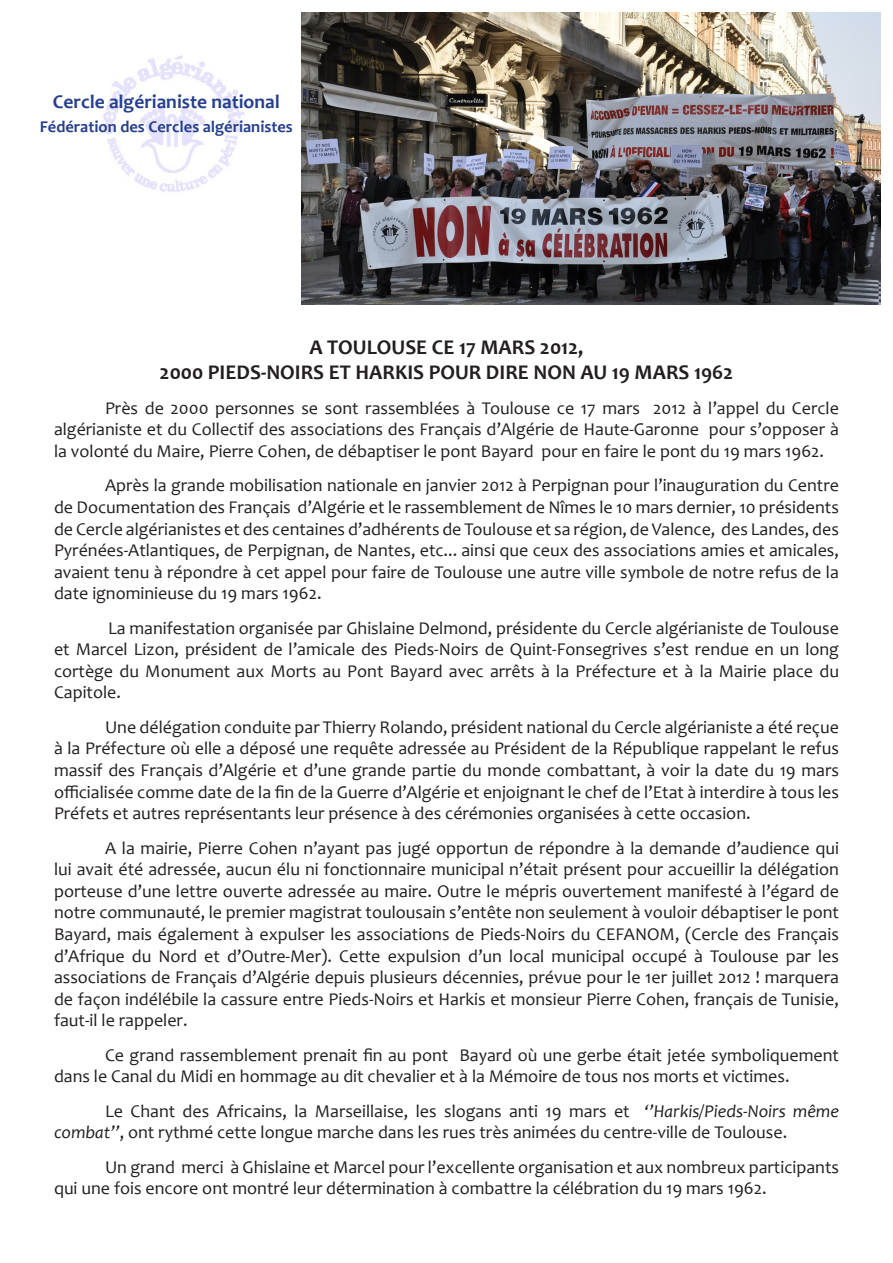
<style>
.page{position:relative;width:893px;height:1263px;background:#fff}
.page>*{position:absolute;margin:0;border:0;box-sizing:border-box;transform-origin:0 0}
.t1{font:700 21px "Candara";color:#231f20}
.t2{font:700 19.5px "Candara";color:#253f8e}
.t3{font:18px/21.6px "Candara";color:#231f20;text-align:justify}
.t4{font:700 16.5px "Candara";color:#253f8e}
.s1{font-style:italic}
</style>
<div class="page">
<img style="left:102px;top:55px;width:143px;height:137px">
<img style="left:302px;top:13px;width:579px;height:291px">
<p class="t2" style="left:53px;top:89px;width:228px">Cercle algérianiste national</p>
<p class="t4" style="left:40px;top:116px;width:254px">Fédération des Cercles algérianistes</p>
<p class="t1" style="left:309px;top:334px;width:276px">A TOULOUSE CE 17 MARS 2012,</p>
<p class="t1" style="left:160px;top:359px;width:575px">2000 PIEDS-NOIRS ET HARKIS POUR DIRE NON AU 19 MARS 1962</p>
<p class="t3" style="left:54px;top:397px;width:786px;text-indent:51px">Près de 2000 personnes se sont rassemblées à Toulouse ce 17 mars 2012 à l’appel du Cercle algérianiste et du Collectif des associations des Français d’Algérie de Haute-Garonne pour s’opposer à la volonté du Maire, Pierre Cohen, de débaptiser le pont Bayard pour en faire le pont du 19 mars 1962.</p>
<p class="t3" style="left:54px;top:474px;width:786px;text-indent:51px">Après la grande mobilisation nationale en janvier 2012 à Perpignan pour l’inauguration du Centre de Documentation des Français d’Algérie et le rassemblement de Nîmes le 10 mars dernier, 10 présidents de Cercle algérianistes et des centaines d’adhérents de Toulouse et sa région, de Valence, des Landes, des Pyrénées-Atlantiques, de Perpignan, de Nantes, etc... ainsi que ceux des associations amies et amicales, avaient tenu à répondre à cet appel pour faire de Toulouse une autre ville symbole de notre refus de la date ignominieuse du 19 mars 1962.</p>
<p class="t3" style="left:54px;top:617px;width:786px;text-indent:54px">La manifestation organisée par Ghislaine Delmond, présidente du Cercle algérianiste de Toulouse et Marcel Lizon, président de l’amicale des Pieds-Noirs de Quint-Fonsegrives s’est rendue en un long cortège du Monument aux Morts au Pont Bayard avec arrêts à la Préfecture et à la Mairie place du Capitole.</p>
<p class="t3" style="left:54px;top:716px;width:786px;text-indent:51px">Une délégation conduite par Thierry Rolando, président national du Cercle algérianiste a été reçue à la Préfecture où elle a déposé une requête adressée au Président de la République rappelant le refus massif des Français d’Algérie et d’une grande partie du monde combattant, à voir la date du 19 mars officialisée comme date de la fin de la Guerre d’Algérie et enjoignant le chef de l’Etat à interdire à tous les Préfets et autres représentants leur présence à des cérémonies organisées à cette occasion.</p>
<p class="t3" style="left:54px;top:837px;width:786px;text-indent:51px">A la mairie, Pierre Cohen n’ayant pas jugé opportun de répondre à la demande d’audience qui lui avait été adressée, aucun élu ni fonctionnaire municipal n’était présent pour accueillir la délégation porteuse d’une lettre ouverte adressée au maire. Outre le mépris ouvertement manifesté à l’égard de notre communauté, le premier magistrat toulousain s’entête non seulement à vouloir débaptiser le pont Bayard, mais également à expulser les associations de Pieds-Noirs du CEFANOM, (Cercle des Français d’Afrique du Nord et d’Outre-Mer). Cette expulsion d’un local municipal occupé à Toulouse par les associations de Français d’Algérie depuis plusieurs décennies, prévue pour le 1er juillet 2012 ! marquera de façon indélébile la cassure entre Pieds-Noirs et Harkis et monsieur Pierre Cohen, français de Tunisie, faut-il le rappeler.</p>
<p class="t3" style="left:54px;top:1044px;width:786px;text-indent:51px">Ce grand rassemblement prenait fin au pont Bayard où une gerbe était jetée symboliquement dans le Canal du Midi en hommage au dit chevalier et à la Mémoire de tous nos morts et victimes.</p>
<p class="t3" style="left:54px;top:1100px;width:786px;text-indent:51px">Le Chant des Africains, la Marseillaise, les slogans anti 19 mars et <span class="s1">‘’Harkis/Pieds-Noirs même combat’’</span>, ont rythmé cette longue marche dans les rues très animées du centre-ville de Toulouse.</p>
<p class="t3" style="left:54px;top:1156px;width:786px;text-indent:51px">Un grand merci à Ghislaine et Marcel pour l’excellente organisation et aux nombreux participants qui une fois encore ont montré leur détermination à combattre la célébration du 19 mars 1962.</p>
</div>
